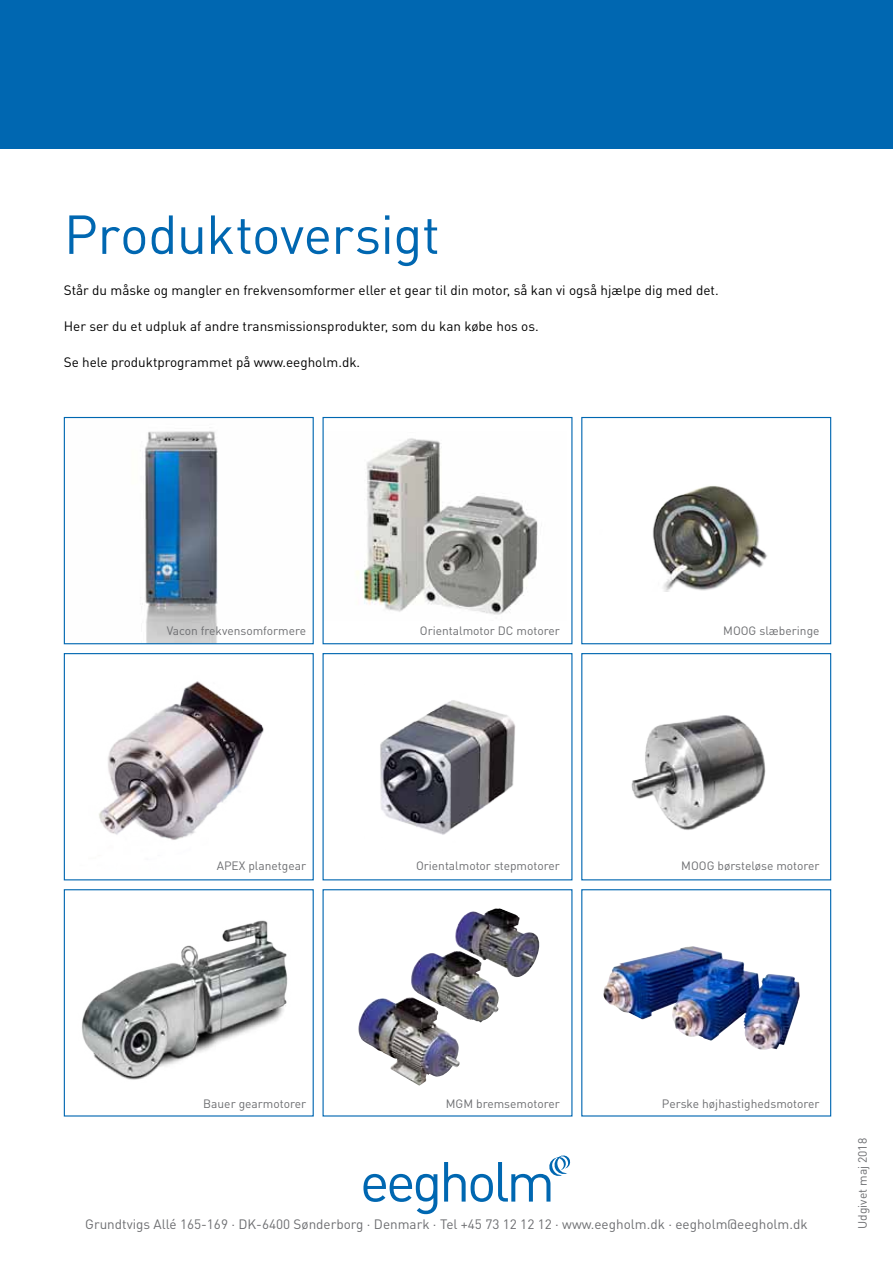
<style>
.page{position:relative;width:893px;height:1263px;background:#fff}
.page>*{position:absolute;margin:0;border:0;box-sizing:border-box;transform-origin:0 0}
.t1{font:54px "DINOT";letter-spacing:-.01em;color:#0067b1}
.t2{font:13.5px "DINOT";color:#000}
.t3{font:13.5px "DINOT";color:#6d6e71}
.t4{font:12px "DINOT";color:#6d6e71}
</style>
<div class="page">
<svg style="left:363px;top:1174px;width:74px;height:40px"></svg>
<svg style="left:444px;top:1155px;width:127px;height:47px"></svg>
<div style="left:0;top:0;width:893px;height:149px;background:#0067b1"></div>
<img style="left:142px;top:431px;width:76px;height:211px">
<div style="left:64px;top:417px;width:250px;height:227px;border:1px solid #0067b1"></div>
<img style="left:99px;top:681px;width:165px;height:159px">
<div style="left:64px;top:653px;width:250px;height:227px;border:1px solid #0067b1"></div>
<img style="left:82px;top:920px;width:206px;height:160px">
<div style="left:64px;top:889px;width:250px;height:227px;border:1px solid #0067b1"></div>
<img style="left:356px;top:438px;width:182px;height:177px">
<div style="left:322px;top:417px;width:250px;height:227px;border:1px solid #0067b1"></div>
<img style="left:380px;top:700px;width:136px;height:135px">
<img style="left:358px;top:908px;width:182px;height:178px">
<img style="left:652px;top:486px;width:115px;height:105px">
<div style="left:581px;top:417px;width:250px;height:227px;border:1px solid #0067b1"></div>
<img style="left:631px;top:715px;width:135px;height:115px">
<div style="left:581px;top:653px;width:250px;height:227px;border:1px solid #0067b1"></div>
<img style="left:603px;top:946px;width:197px;height:104px">
<div style="left:581px;top:889px;width:250px;height:227px;border:1px solid #0067b1"></div>
<h1 class="t1" style="left:64px;top:198px;width:378px">Produktoversigt</h1>
<p class="t2" style="left:64px;top:281px;width:656px">Står du måske og mangler en frekvensomformer eller et gear til din motor, så kan vi også hjælpe dig med det.</p>
<p class="t2" style="left:64px;top:317px;width:476px">Her ser du et udpluk af andre transmissionsprodukter, som du kan købe hos os.</p>
<p class="t2" style="left:64px;top:353px;width:298px">Se hele produktprogrammet på www.eegholm.dk.</p>
<p class="t4" style="left:167px;top:623px;width:141px">Vacon frekvensomformere</p>
<p class="t4" style="left:217px;top:858px;width:91px">APEX planetgear</p>
<p class="t4" style="left:420px;top:623px;width:141px">Orientalmotor DC motorer</p>
<p class="t4" style="left:416px;top:858px;width:145px">Orientalmotor stepmotorer</p>
<p class="t4" style="left:723px;top:623px;width:98px">MOOG slæberinge</p>
<p class="t4" style="left:681px;top:858px;width:140px">MOOG børsteløse motorer</p>
<p class="t4" style="left:203px;top:1095px;width:104px">Bauer gearmotorer</p>
<p class="t4" style="left:446px;top:1095px;width:115px">MGM bremsemotorer</p>
<p class="t4" style="left:662px;top:1095px;width:159px">Perske højhastighedsmotorer</p>
<p class="t3" style="left:85px;top:1215px;width:724px">Grundtvigs Allé 165-169 · DK-6400 Sønderborg · Denmark · Tel +45 73 12 12 12 · www.eegholm.dk · eegholm@eegholm.dk</p>
<p class="t4" style="left:854px;top:1229px;width:92px;rotate:-90deg">Udgivet maj 2018</p>
</div>
